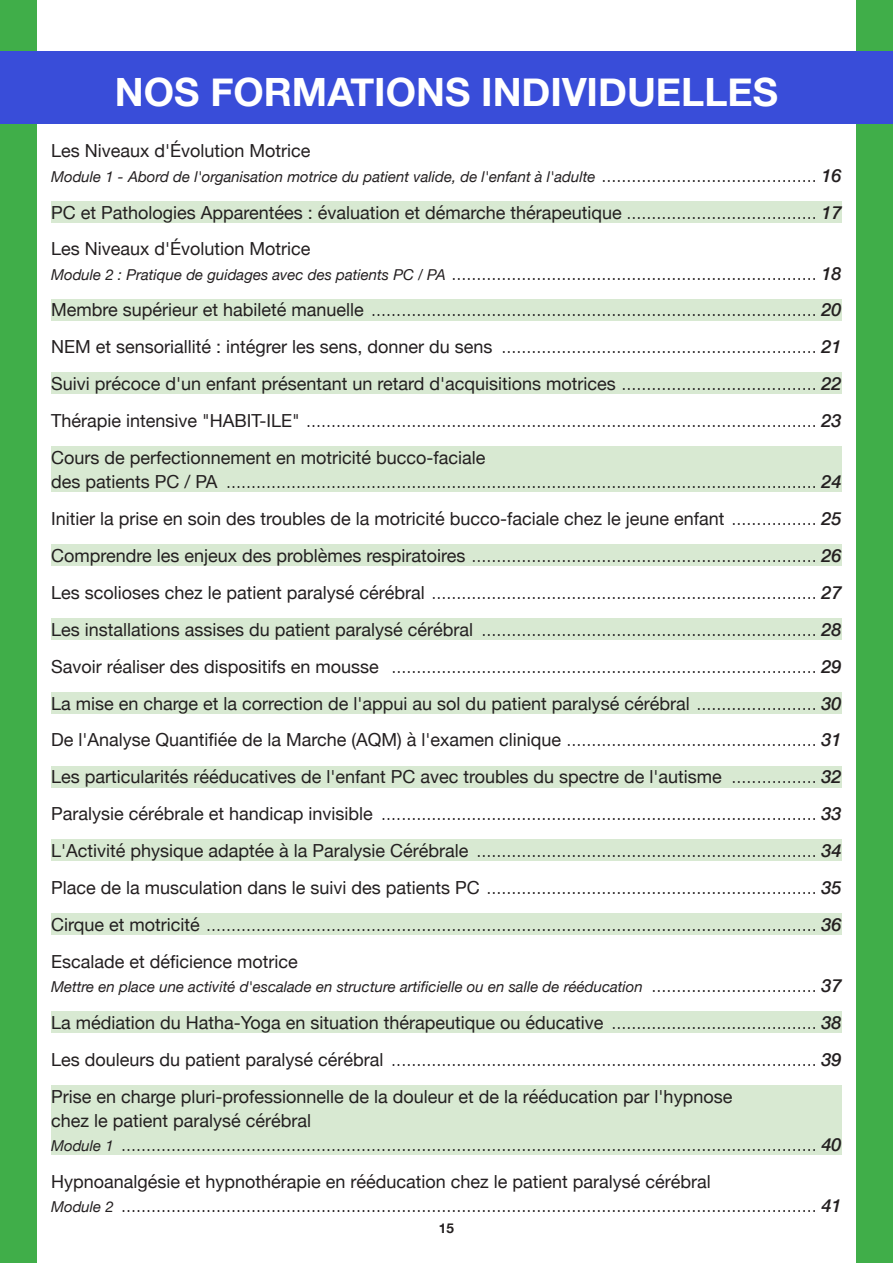
<style>
.page{position:relative;width:893px;height:1263px;background:#fff}
.page>*{position:absolute;margin:0;border:0;box-sizing:border-box;transform-origin:0 0}
.t1{font:700 39px "Helvetica Neue";color:#fff}
.t2{font:300 18px/36.9px "Helvetica Neue";color:#231f20;text-align:justify}
.t3{font:18px/36.9px "Helvetica Neue";color:#231f20}
.t4{font:italic 15px "Helvetica Neue";color:#231f20}
.t5{font:700 13.5px "Helvetica Neue";color:#231f20}
.s1{font-weight:300;font-style:normal;font-size:18px}
.s2{font-weight:500;font-size:18px}
.s3{font-weight:300}
.s4{font-weight:500;font-style:italic}
.s5{font-weight:400;font-style:italic;font-size:15px}
.s6{font-weight:400}
</style>
<div class="page">
<div style="left:51px;top:201px;width:791px;height:21px;background:#d8e9d2"></div>
<div style="left:51px;top:299px;width:791px;height:21px;background:#d8e9d2"></div>
<div style="left:51px;top:373px;width:791px;height:21px;background:#d8e9d2"></div>
<div style="left:51px;top:447px;width:791px;height:45px;background:#d8e9d2"></div>
<div style="left:51px;top:544px;width:791px;height:22px;background:#d8e9d2"></div>
<div style="left:51px;top:618px;width:791px;height:22px;background:#d8e9d2"></div>
<div style="left:51px;top:692px;width:791px;height:21px;background:#d8e9d2"></div>
<div style="left:51px;top:766px;width:791px;height:21px;background:#d8e9d2"></div>
<div style="left:51px;top:839px;width:791px;height:22px;background:#d8e9d2"></div>
<div style="left:51px;top:913px;width:791px;height:22px;background:#d8e9d2"></div>
<div style="left:51px;top:1011px;width:791px;height:22px;background:#d8e9d2"></div>
<div style="left:51px;top:1085px;width:791px;height:70px;background:#d8e9d2"></div>
<div style="left:857px;top:0;width:36px;height:1263px;background:#40ae49"></div>
<div style="left:0;top:0;width:36px;height:1263px;background:#40ae49"></div>
<div style="left:0;top:51px;width:893px;height:72px;background:#394dd9"></div>
<h1 class="t1" style="left:115px;top:62px;width:665px">NOS FORMATIONS INDIVIDUELLES</h1>
<p class="t3" style="left:51px;top:134px;width:261px">Les Niveaux d'Évolution Motrice</p>
<p class="t4" style="left:51px;top:165px;width:792px">Module 1 - Abord de l'organisation motrice du patient valide, de l'enfant à l'adulte <span class="s1">...........................................</span> <span class="s2">16</span></p>
<p class="t3" style="left:51px;top:195px;width:792px">PC et Pathologies Apparentées : évaluation et démarche thérapeutique <span class="s3">......................................</span> <span class="s4">17<br></span>Les Niveaux d'Évolution Motrice</p>
<p class="t2" style="left:51px;top:253px;width:792px"><span class="s5">Module 2 : Pratique de guidages avec des patients PC / PA</span> ......................................................................... <span class="s4">18<br></span><span class="s6">Membre supérieur et habileté manuelle</span> ......................................................................................... <span class="s4">20<br></span><span class="s6">NEM et sensoriallité : intégrer les sens, donner du sens</span> ............................................................... <span class="s4">21<br></span><span class="s6">Suivi précoce d'un enfant présentant un retard d'acquisitions motrices</span> ....................................... <span class="s4">22<br></span><span class="s6">Thérapie intensive "HABIT-ILE"</span> ...................................................................................................... <span class="s4">23<br></span><span class="s6">Cours de perfectionnement en motricité bucco-faciale</span></p>
<p class="t2" style="left:51px;top:462px;width:792px"><span class="s6">des patients PC / PA</span> ...................................................................................................................... <span class="s4">24<br></span><span class="s6">Initier la prise en soin des troubles de la motricité bucco-faciale chez le jeune enfant</span> ................. <span class="s4">25<br></span><span class="s6">Comprendre les enjeux des problèmes respiratoires</span> ..................................................................... <span class="s4">26<br></span><span class="s6">Les scolioses chez le patient paralysé cérébral</span> ............................................................................. <span class="s4">27<br></span><span class="s6">Les installations assises du patient paralysé cérébral</span> ................................................................... <span class="s4">28<br></span><span class="s6">Savoir réaliser des dispositifs en mousse</span> ..................................................................................... <span class="s4">29<br></span><span class="s6">La mise en charge et la correction de l'appui au sol du patient paralysé cérébral</span> ........................ <span class="s4">30<br></span><span class="s6">De l'Analyse Quantifiée de la Marche (AQM) à l'examen clinique</span> .................................................. <span class="s4">31<br></span><span class="s6">Les particularités rééducatives de l'enfant PC avec troubles du spectre de l'autisme</span> ................. <span class="s4">32<br></span><span class="s6">Paralysie cérébrale et handicap invisible</span> ....................................................................................... <span class="s4">33<br></span><span class="s6">L'Activité physique adaptée à la Paralysie Cérébrale</span> .................................................................... <span class="s4">34<br></span><span class="s6">Place de la musculation dans le suivi des patients PC</span> .................................................................. <span class="s4">35<br></span><span class="s6">Cirque et motricité</span> .......................................................................................................................... <span class="s4">36<br></span><span class="s6">Escalade et déficience motrice</span></p>
<p class="t4" style="left:51px;top:976px;width:792px">Mettre en place une activité d'escalade en structure artificielle ou en salle de rééducation <span class="s1">.................................</span> <span class="s2">37</span></p>
<p class="t3" style="left:51px;top:1005px;width:792px;text-align:justify">La médiation du Hatha-Yoga en situation thérapeutique ou éducative <span class="s3">.........................................</span> <span class="s4">38<br></span>Les douleurs du patient paralysé cérébral <span class="s3">.....................................................................................</span> <span class="s4">39<br></span>Prise en charge pluri-professionnelle de la douleur et de la rééducation par l'hypnose</p>
<p class="t2" style="left:51px;top:1107px;width:792px;line-height:24.2px"><span class="s6">chez le patient paralysé cérébral<br></span><span class="s5">Module 1</span> ........................................................................................................................................... <span class="s4">40</span></p>
<p class="t2" style="left:51px;top:1168px;width:792px;line-height:24.2px"><span class="s6">Hypnoanalgésie et hypnothérapie en rééducation chez le patient paralysé cérébral<br></span><span class="s5">Module 2</span> ........................................................................................................................................... <span class="s4">41</span></p>
<p class="t5" style="left:439px;top:1218px;width:17px">15</p>
</div>
